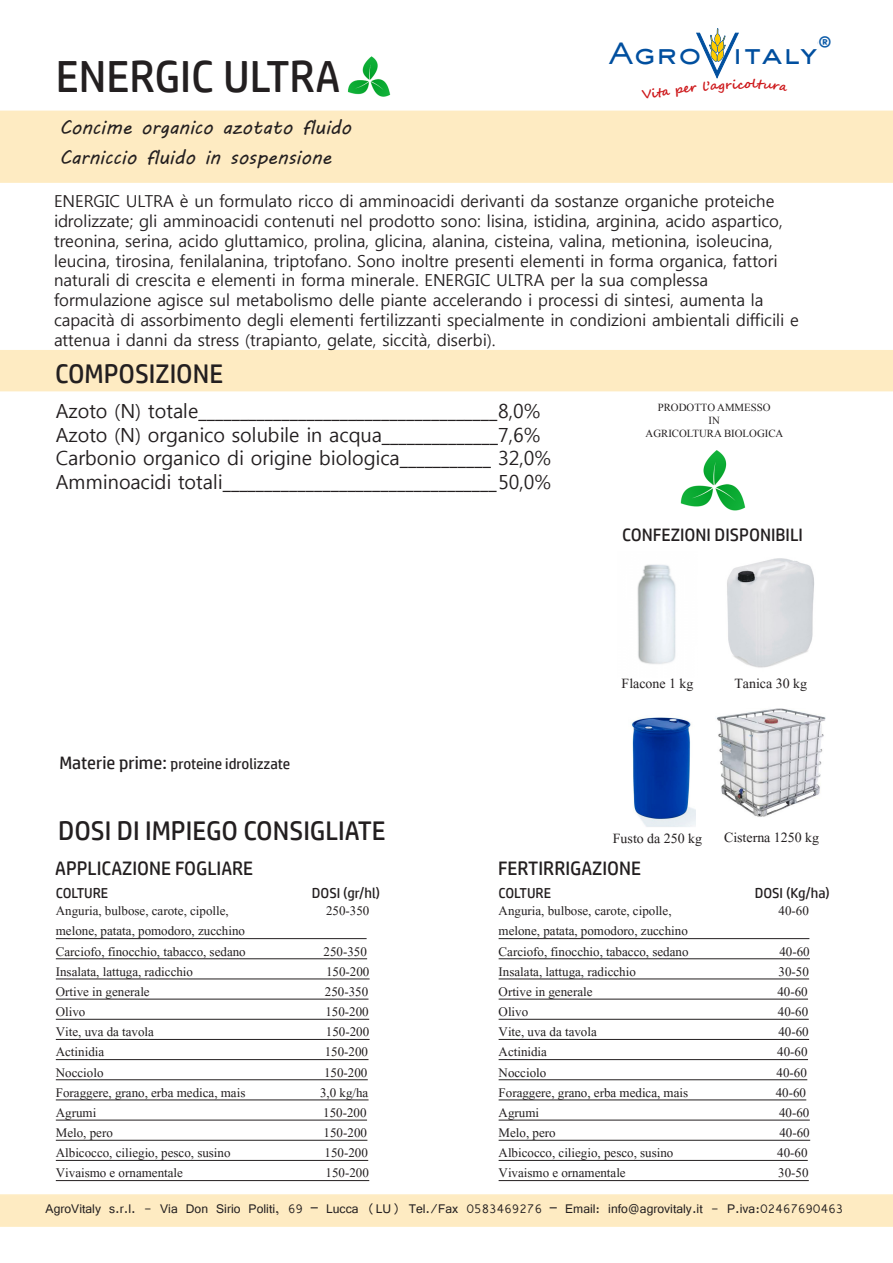
<style>
.page{position:relative;width:893px;height:1263px;background:#fff}
.page>*{position:absolute;margin:0;border:0;box-sizing:border-box;transform-origin:0 0}
.t1{font:45px "HP Simplified";color:#231f20}
.t2{font:500 28.65px "AT Sackers Gothic";color:#004f9f;scale:1.06 1}
.t3{font:27px "HP Simplified";color:#231f20}
.t4{font:700 23.55px "Corbel";color:#0a5aa8}
.t5{font:19.5px/23.4px "Malgun Gothic";color:#231f20}
.t6{font:19.5px "MV Boli";color:#231f20}
.t7{font:19.5px "HP Simplified";color:#231f20}
.t8{font:18px "Kokila";color:#231f20}
.t9{font:18px "HP Simplified";color:#231f20}
.t10{font:16.8px "Kokila";color:#231f20}
.t11{font:16.5px "Malgun Gothic";color:#231f20}
.t12{font:15px "HP Simplified";color:#231f20}
.t13{font:14.4px "HP Simplified";color:#231f20}
.t14{font:13.5px "Vrinda";color:#231f20}
.t15{font:700 12.15px "Segoe Script";color:#cd171a;scale:1.06 1}
.t16{font:12.15px "Times New Roman";color:#283583;scale:1.06 1}
.t17{font:10.8px "Times New Roman";color:#231f20}
.s1{font-size:13.2px}
.s2{font-size:18px}
</style>
<div class="page">
<div style="left:0;top:1194px;width:893px;height:33px;background:#feebc2"></div>
<div style="left:0;top:350px;width:893px;height:41px;background:#feebc2"></div>
<div style="left:0;top:111px;width:893px;height:72px;background:#feebc2"></div>
<hr style="left:56px;top:938px;width:311px;height:1px;background:#231f20">
<hr style="left:56px;top:958px;width:311px;height:1px;background:#231f20">
<hr style="left:56px;top:978px;width:314px;height:1px;background:#231f20">
<hr style="left:56px;top:998px;width:312px;height:1px;background:#231f20">
<hr style="left:56px;top:1019px;width:313px;height:1px;background:#231f20">
<hr style="left:56px;top:1039px;width:314px;height:1px;background:#231f20">
<hr style="left:56px;top:1059px;width:312px;height:1px;background:#231f20">
<hr style="left:56px;top:1079px;width:312px;height:1px;background:#231f20">
<hr style="left:56px;top:1099px;width:313px;height:1px;background:#231f20">
<hr style="left:56px;top:1119px;width:311px;height:1px;background:#231f20">
<hr style="left:56px;top:1140px;width:311px;height:1px;background:#231f20">
<hr style="left:56px;top:1160px;width:312px;height:1px;background:#231f20">
<hr style="left:56px;top:1180px;width:313px;height:1px;background:#231f20">
<img style="left:347px;top:56px;width:44px;height:41px">
<img style="left:680px;top:450px;width:66px;height:61px">
<hr style="left:499px;top:938px;width:310px;height:1px;background:#231f20">
<hr style="left:499px;top:958px;width:311px;height:1px;background:#231f20">
<hr style="left:499px;top:978px;width:310px;height:1px;background:#231f20">
<hr style="left:499px;top:998px;width:309px;height:1px;background:#231f20">
<hr style="left:499px;top:1019px;width:310px;height:1px;background:#231f20">
<hr style="left:499px;top:1039px;width:310px;height:1px;background:#231f20">
<hr style="left:499px;top:1059px;width:309px;height:1px;background:#231f20">
<hr style="left:499px;top:1079px;width:308px;height:1px;background:#231f20">
<hr style="left:499px;top:1099px;width:307px;height:1px;background:#231f20">
<hr style="left:499px;top:1119px;width:311px;height:1px;background:#231f20">
<hr style="left:499px;top:1140px;width:311px;height:1px;background:#231f20">
<hr style="left:499px;top:1160px;width:309px;height:1px;background:#231f20">
<hr style="left:499px;top:1180px;width:310px;height:1px;background:#231f20">
<img style="left:716px;top:708px;width:110px;height:109px">
<img style="left:727px;top:558px;width:87px;height:110px">
<img style="left:637px;top:564px;width:39px;height:100px">
<img style="left:631px;top:717px;width:64px;height:110px">
<svg style="left:696px;top:28px;width:43px;height:51px"></svg>
<p class="t1" style="left:56px;top:51px;width:286px">ENERGIC ULTRA</p>
<p class="t6" style="left:59px;top:114px;width:293px">Concime organico azotato fluido</p>
<p class="t6" style="left:59px;top:144px;width:274px">Carniccio fluido in sospensione</p>
<p class="t4" style="left:818px;top:30px;width:16px">®</p>
<p class="t16" style="left:818px;top:35px;width:11px">®</p>
<p class="t2" style="left:609px;top:35px;width:238px">Agro italy <span class="s1">Srl</span></p>
<p class="t15" style="left:745px;top:74px;width:8px">o</p>
<p class="t11" style="left:54px;top:192px;width:722px">ENERGIC ULTRA è un formulato ricco di amminoacidi derivanti da sostanze organiche proteiche</p>
<p class="t11" style="left:54px;top:212px;width:730px">idrolizzate; gli amminoacidi contenuti nel prodotto sono: lisina, istidina, arginina, acido aspartico,</p>
<p class="t11" style="left:54px;top:231px;width:720px">treonina, serina, acido gluttamico, prolina, glicina, alanina, cisteina, valina, metionina, isoleucina,</p>
<p class="t11" style="left:54px;top:251px;width:725px">leucina, tirosina, fenilalanina, triptofano. Sono inoltre presenti elementi in forma organica, fattori</p>
<p class="t11" style="left:54px;top:271px;width:656px">naturali di crescita e elementi in forma minerale. ENERGIC ULTRA per la sua complessa</p>
<p class="t11" style="left:54px;top:291px;width:711px">formulazione agisce sul metabolismo delle piante accelerando i processi di sintesi, aumenta la</p>
<p class="t11" style="left:54px;top:311px;width:746px">capacità di assorbimento degli elementi fertilizzanti specialmente in condizioni ambientali difficili e</p>
<p class="t11" style="left:54px;top:330px;width:443px">attenua i danni da stress (trapianto, gelate, siccità, diserbi).</p>
<p class="t3" style="left:55px;top:358px;width:169px">COMPOSIZIONE</p>
<p class="t5" style="left:56px;top:400px;width:486px">Azoto (N) totale____________________________________8,0%</p>
<p class="t5" style="left:56px;top:423px;width:497px">Azoto (N) organico solubile in acqua______________7,6%<br>Carbonio organico di origine biologica___________ 32,0%</p>
<p class="t5" style="left:56px;top:470px;width:497px">Amminoacidi totali_________________________________50,0%</p>
<p class="t12" style="left:59px;top:755px;width:232px"><span class="s2">Materie prime:</span> proteine idrolizzate</p>
<p class="t3" style="left:58px;top:815px;width:329px">DOSI DI IMPIEGO CONSIGLIATE</p>
<p class="t17" style="left:658px;top:400px;width:114px">PRODOTTO AMMESSO</p>
<p class="t17" style="left:708px;top:413px;width:13px">IN</p>
<p class="t17" style="left:645px;top:426px;width:139px">AGRICOLTURA BIOLOGICA</p>
<p class="t9" style="left:622px;top:524px;width:182px">CONFEZIONI DISPONIBILI</p>
<p class="t8" style="left:622px;top:672px;width:73px">Flacone 1 kg</p>
<p class="t8" style="left:734px;top:672px;width:74px">Tanica 30 kg</p>
<p class="t8" style="left:613px;top:828px;width:91px">Fusto da 250 kg</p>
<p class="t8" style="left:724px;top:827px;width:97px">Cisterna 1250 kg</p>
<p class="t7" style="left:55px;top:857px;width:199px">APPLICAZIONE FOGLIARE</p>
<p class="t7" style="left:498px;top:857px;width:144px">FERTIRRIGAZIONE</p>
<p class="t13" style="left:56px;top:884px;width:54px">COLTURE</p>
<p class="t13" style="left:312px;top:884px;width:70px">DOSI (gr/hl)</p>
<p class="t13" style="left:499px;top:884px;width:54px">COLTURE</p>
<p class="t13" style="left:755px;top:884px;width:77px">DOSI (Kg/ha)</p>
<p class="t10" style="left:56px;top:901px;width:174px">Anguria, bulbose, carote, cipolle,</p>
<p class="t10" style="left:326px;top:901px;width:45px">250-350</p>
<p class="t10" style="left:56px;top:921px;width:191px">melone, patata, pomodoro, zucchino</p>
<p class="t10" style="left:56px;top:941px;width:191px">Carciofo, finocchio, tabacco, sedano</p>
<p class="t10" style="left:324px;top:941px;width:45px">250-350</p>
<p class="t10" style="left:56px;top:961px;width:139px">Insalata, lattuga, radicchio</p>
<p class="t10" style="left:326px;top:961px;width:45px">150-200</p>
<p class="t10" style="left:56px;top:981px;width:95px">Ortive in generale</p>
<p class="t10" style="left:325px;top:981px;width:45px">250-350</p>
<p class="t10" style="left:56px;top:1002px;width:31px">Olivo</p>
<p class="t10" style="left:325px;top:1002px;width:45px">150-200</p>
<p class="t10" style="left:56px;top:1022px;width:100px">Vite, uva da tavola</p>
<p class="t10" style="left:326px;top:1022px;width:45px">150-200</p>
<p class="t10" style="left:56px;top:1042px;width:50px">Actinidia</p>
<p class="t10" style="left:325px;top:1042px;width:45px">150-200</p>
<p class="t10" style="left:56px;top:1062px;width:49px">Nocciolo</p>
<p class="t10" style="left:324px;top:1062px;width:45px">150-200</p>
<p class="t10" style="left:56px;top:1082px;width:191px">Foraggere, grano, erba medica, mais</p>
<p class="t10" style="left:320px;top:1082px;width:50px">3,0 kg/ha</p>
<p class="t10" style="left:56px;top:1102px;width:42px">Agrumi</p>
<p class="t10" style="left:323px;top:1102px;width:45px">150-200</p>
<p class="t10" style="left:56px;top:1123px;width:59px">Melo, pero</p>
<p class="t10" style="left:324px;top:1123px;width:45px">150-200</p>
<p class="t10" style="left:56px;top:1143px;width:176px">Albicocco, ciliegio, pesco, susino</p>
<p class="t10" style="left:325px;top:1143px;width:45px">150-200</p>
<p class="t10" style="left:56px;top:1163px;width:129px">Vivaismo e ornamentale</p>
<p class="t10" style="left:326px;top:1163px;width:45px">150-200</p>
<p class="t10" style="left:499px;top:901px;width:174px">Anguria, bulbose, carote, cipolle,</p>
<p class="t10" style="left:779px;top:901px;width:32px">40-60</p>
<p class="t10" style="left:499px;top:921px;width:191px">melone, patata, pomodoro, zucchino</p>
<p class="t10" style="left:499px;top:941px;width:191px">Carciofo, finocchio, tabacco, sedano</p>
<p class="t10" style="left:779px;top:941px;width:32px">40-60</p>
<p class="t10" style="left:499px;top:961px;width:139px">Insalata, lattuga, radicchio</p>
<p class="t10" style="left:778px;top:961px;width:32px">30-50</p>
<p class="t10" style="left:499px;top:981px;width:95px">Ortive in generale</p>
<p class="t10" style="left:777px;top:981px;width:32px">40-60</p>
<p class="t10" style="left:499px;top:1002px;width:31px">Olivo</p>
<p class="t10" style="left:778px;top:1002px;width:32px">40-60</p>
<p class="t10" style="left:499px;top:1022px;width:100px">Vite, uva da tavola</p>
<p class="t10" style="left:778px;top:1022px;width:32px">40-60</p>
<p class="t10" style="left:499px;top:1042px;width:50px">Actinidia</p>
<p class="t10" style="left:777px;top:1042px;width:32px">40-60</p>
<p class="t10" style="left:499px;top:1062px;width:49px">Nocciolo</p>
<p class="t10" style="left:776px;top:1062px;width:32px">40-60</p>
<p class="t10" style="left:499px;top:1082px;width:191px">Foraggere, grano, erba medica, mais</p>
<p class="t10" style="left:776px;top:1082px;width:32px">40-60</p>
<p class="t10" style="left:499px;top:1102px;width:42px">Agrumi</p>
<p class="t10" style="left:779px;top:1102px;width:32px">40-60</p>
<p class="t10" style="left:499px;top:1123px;width:59px">Melo, pero</p>
<p class="t10" style="left:779px;top:1123px;width:32px">40-60</p>
<p class="t10" style="left:499px;top:1143px;width:176px">Albicocco, ciliegio, pesco, susino</p>
<p class="t10" style="left:777px;top:1143px;width:32px">40-60</p>
<p class="t10" style="left:499px;top:1163px;width:129px">Vivaismo e ornamentale</p>
<p class="t10" style="left:778px;top:1163px;width:32px">30-50</p>
<p class="t14" style="left:46px;top:1199px;width:799px">AgroVitaly s.r.l. - Via Don Sirio Politi, 69 – Lucca (LU) Tel./Fax 0583469276 – Email: info@agrovitaly.it - P.iva:02467690463</p>
</div>
